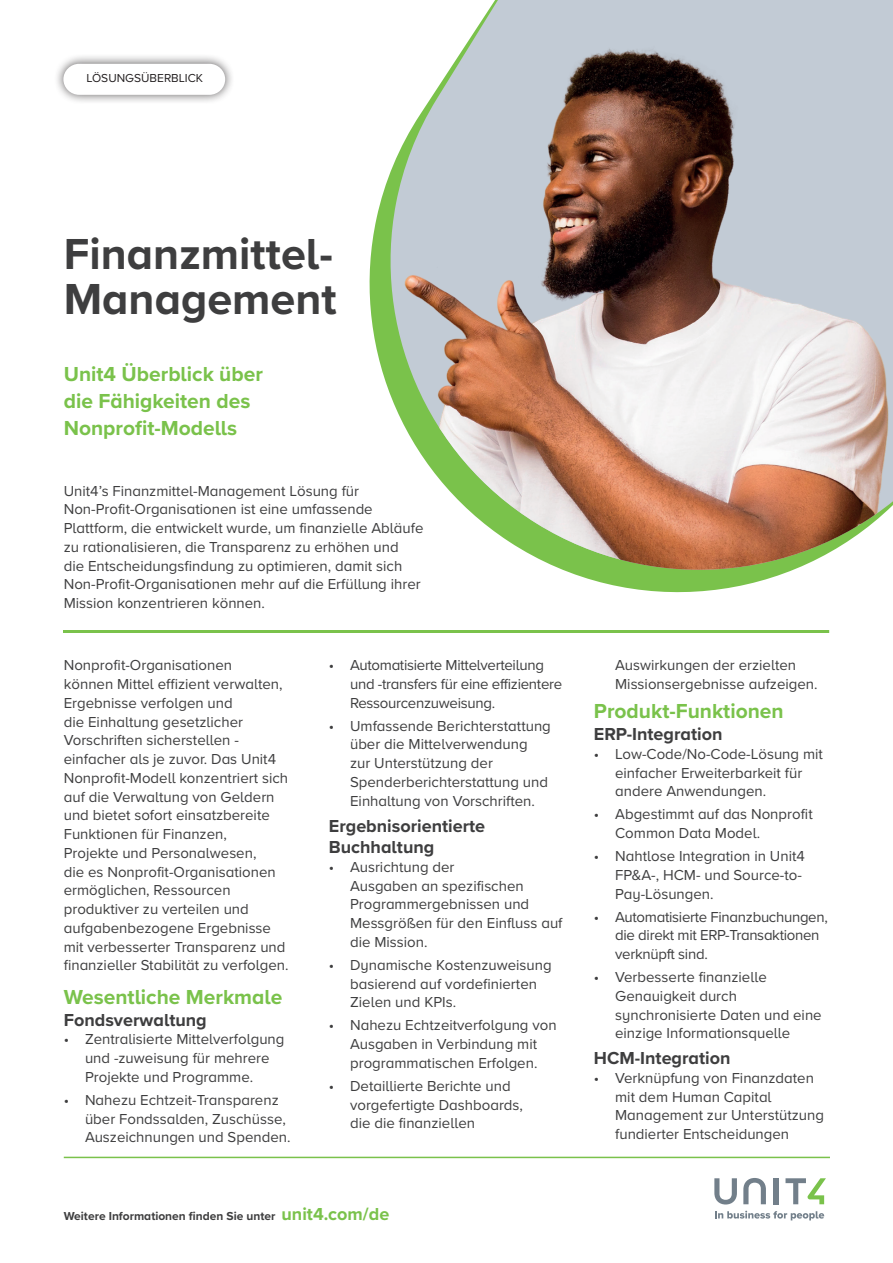
<style>
.page{position:relative;width:893px;height:1263px;background:#fff}
.page>*{position:absolute;margin:0;border:0;box-sizing:border-box;transform-origin:0 0}
.t1{font:700 45px/45px "Proxima Nova A";color:#3e3e3f}
.t2{font:700 21px/27px "Proxima Nova A";color:#7ac24b}
.t3{font:700 18px/21.6px "Proxima Nova A";color:#3e3e3f}
.t4{font:15px/18.8px "Proxima Nova A";color:#3e3e3f}
.t5{font:15px/18.8px "Proxima Nova A";letter-spacing:-.02em;color:#3e3e3f}
.t6{font:700 12px "Proxima Nova A";color:#3e3e3f}
.t7{font:12px "Proxima Nova A";color:#231f20}
.s1{font-size:18px;color:#7ac24b}
</style>
<div class="page">
<svg style="left:715px;top:1211px;width:109px;height:9px"></svg>
<svg style="left:714px;top:1178px;width:23px;height:26px"></svg>
<svg style="left:743px;top:1178px;width:23px;height:26px"></svg>
<div style="left:774px;top:1178px;width:5px;height:26px;background:#727f8a"></div>
<svg style="left:785px;top:1178px;width:41px;height:26px"></svg>
<hr style="left:64px;top:1157px;width:766px;height:1px;background:#7ac24b">
<div style="left:53px;top:54px;width:182px;height:51px;background:#231f20;opacity:.75"></div>
<div style="left:63px;top:64px;width:162px;height:31px;background:#fff;border-radius:16px"></div>
<hr style="left:63px;top:630px;width:766px;height:3px;background:#7ac24b">
<img style="left:373px;top:0;width:520px;height:593px">
<p class="t7" style="left:86px;top:69px;width:118px">LÖSUNGSÜBERBLICK</p>
<h1 class="t1" style="left:64px;top:231px;width:274px">Finanzmittel-<br>Management</h1>
<h2 class="t2" style="left:64px;top:360px;width:201px">Unit4 Überblick über die Fähigkeiten des<br>Nonprofit-Modells</h2>
<p class="t4" style="left:64px;top:481px;width:361px">Unit4’s Finanzmittel-Management Lösung für Non-Profit-Organisationen ist eine umfassende Plattform, die entwickelt wurde, um finanzielle Abläufe zu rationalisieren, die Transparenz zu erhöhen und<br>die Entscheidungsfindung zu optimieren, damit sich Non-Profit-Organisationen mehr auf die Erfüllung ihrer Mission konzentrieren können.</p>
<p class="t4" style="left:64px;top:655px;width:226px">Nonprofit-Organisationen<br>können Mittel effizient verwalten,<br>Ergebnisse verfolgen und<br>die Einhaltung gesetzlicher<br>Vorschriften sicherstellen - einfacher als je zuvor. Das Unit4<br>Nonprofit-Modell konzentriert sich auf die Verwaltung von Geldern und bietet sofort einsatzbereite<br>Funktionen für Finanzen,<br>Projekte und Personalwesen,<br>die es Nonprofit-Organisationen ermöglichen, Ressourcen produktiver zu verteilen und aufgabenbezogene Ergebnisse mit verbesserter Transparenz und finanzieller Stabilität zu verfolgen.</p>
<h2 class="t2" style="left:64px;top:983px;width:220px">Wesentliche Merkmale</h2>
<p class="t3" style="left:64px;top:1008px;width:145px">Fondsverwaltung</p>
<p class="t4" style="left:85px;top:1029px;width:201px;text-indent:-21px">• Zentralisierte Mittelverfolgung und -zuweisung für mehrere<br>Projekte und Programme.</p>
<p class="t4" style="left:85px;top:1090px;width:207px;text-indent:-21px">• Nahezu Echtzeit-Transparenz über Fondssalden, Zuschüsse,<br>Auszeichnungen und Spenden.</p>
<p class="t5" style="left:350px;top:655px;width:214px;text-indent:-21px">• Automatisierte Mittelverteilung und -transfers für eine effizientere<br>Ressourcenzuweisung.</p>
<p class="t4" style="left:350px;top:716px;width:202px;text-indent:-21px">• Umfassende Berichterstattung über die Mittelverwendung zur Unterstützung der<br>Spenderberichterstattung und<br>Einhaltung von Vorschriften.</p>
<p class="t3" style="left:329px;top:814px;width:158px">Ergebnisorientierte<br>Buchhaltung</p>
<p class="t4" style="left:350px;top:857px;width:214px;text-indent:-21px">• Ausrichtung der<br>Ausgaben an spezifischen<br>Programmergebnissen und<br>Messgrößen für den Einfluss auf die Mission.</p>
<p class="t4" style="left:350px;top:955px;width:203px;text-indent:-21px">• Dynamische Kostenzuweisung basierend auf vordefinierten<br>Zielen und KPIs.</p>
<p class="t4" style="left:329px;top:1015px;width:229px;text-align:center">• Nahezu Echtzeitverfolgung von<br>Ausgaben in Verbindung mit programmatischen Erfolgen.</p>
<p class="t4" style="left:350px;top:1076px;width:174px;text-indent:-21px">• Detaillierte Berichte und vorgefertigte Dashboards, die die finanziellen</p>
<p class="t6" style="left:64px;top:1207px;width:327px">Weitere Informationen finden Sie unter <span class="s1">unit4.com/de</span></p>
<p class="t4" style="left:615px;top:655px;width:204px">Auswirkungen der erzielten<br>Missionsergebnisse aufzeigen.</p>
<h2 class="t2" style="left:594px;top:697px;width:191px">Produkt-Funktionen</h2>
<p class="t3" style="left:594px;top:723px;width:130px">ERP-Integration</p>
<p class="t4" style="left:615px;top:744px;width:209px;text-indent:-21px">• Low-Code/No-Code-Lösung mit einfacher Erweiterbarkeit für andere Anwendungen.</p>
<p class="t4" style="left:615px;top:804px;width:199px;text-indent:-21px">• Abgestimmt auf das Nonprofit<br>Common Data Model.</p>
<p class="t4" style="left:615px;top:846px;width:191px;text-indent:-21px">• Nahtlose Integration in Unit4<br>FP&amp;A-, HCM- und Source-to-<br>Pay-Lösungen.</p>
<p class="t5" style="left:615px;top:906px;width:214px;text-indent:-21px">• Automatisierte Finanzbuchungen, die direkt mit ERP-Transaktionen verknüpft sind.</p>
<p class="t4" style="left:615px;top:967px;width:208px;text-indent:-21px">• Verbesserte finanzielle<br>Genauigkeit durch synchronisierte Daten und eine einzige Informationsquelle</p>
<p class="t3" style="left:594px;top:1047px;width:138px">HCM-Integration</p>
<p class="t4" style="left:615px;top:1068px;width:210px;text-indent:-21px">• Verknüpfung von Finanzdaten mit dem Human Capital<br>Management zur Unterstützung fundierter Entscheidungen</p>
</div>
